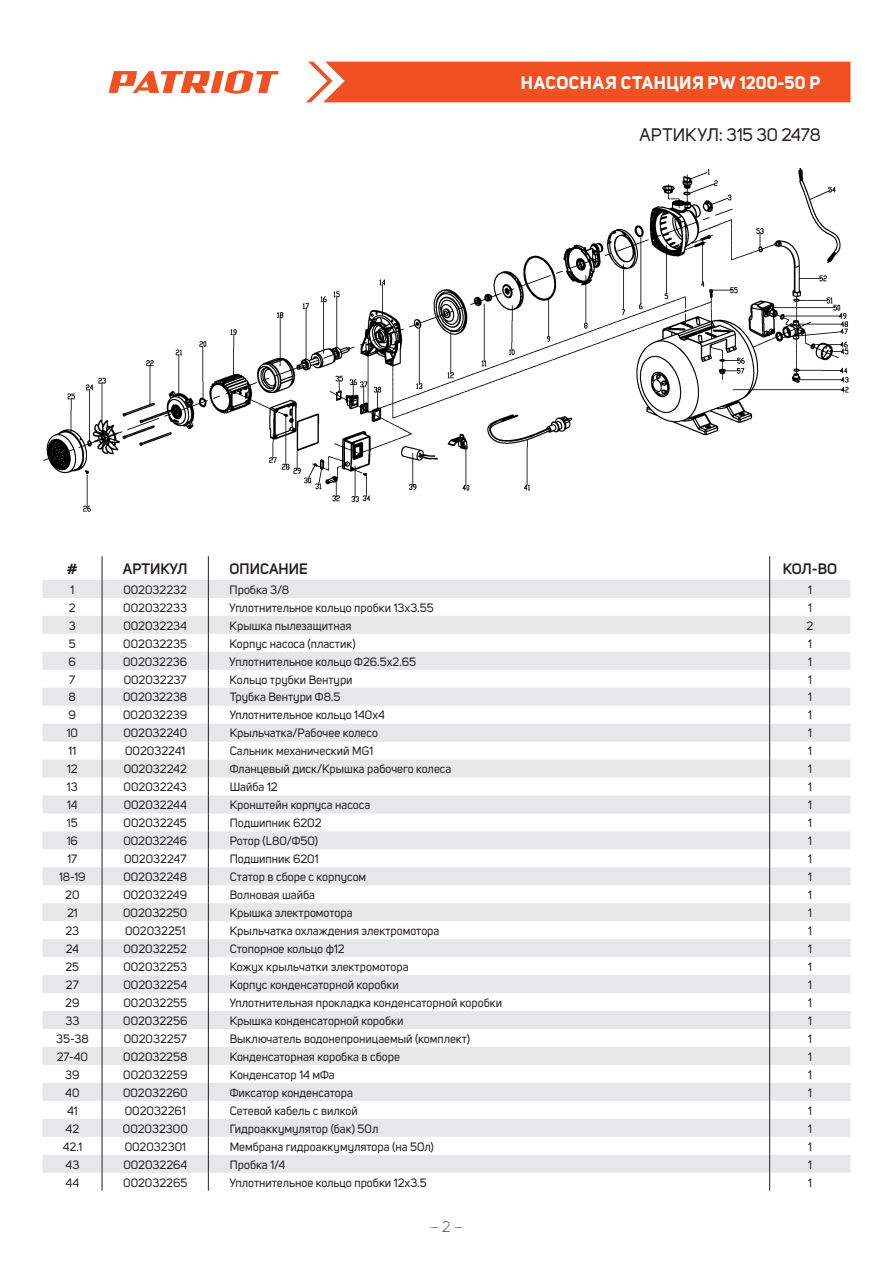
<style>
.page{position:relative;width:893px;height:1263px;background:#fff}
.page>*{position:absolute;margin:0;border:0;box-sizing:border-box;transform-origin:0 0}
.t1{font:700 18px "Uni Sans";letter-spacing:.02em;color:#fff}
.t2{font:18px "Uni Sans";letter-spacing:-.005em;color:#231f20}
.t3{font:600 15px "Uni Sans";color:#231f20}
.t4{font:300 15px "Uni Sans";color:#231f20}
.t5{font:12px "Uni Sans";color:#231f20}
</style>
<div class="page">
<div style="left:306px;top:62px;width:544px;height:40px;background:#f15122"></div>
<svg style="left:109px;top:70px;width:170px;height:24px"></svg>
<svg style="left:43px;top:580px;width:807px;height:593px;fill:#ebebed"></svg>
<svg style="left:102px;top:556px;width:1px;height:635px"></svg>
<svg style="left:208px;top:556px;width:1px;height:635px"></svg>
<svg style="left:769px;top:556px;width:1px;height:635px"></svg>
<img style="left:43px;top:168px;width:806px;height:344px">
<h1 class="t1" style="left:521px;top:72px;width:301px">НАСОСНАЯ СТАНЦИЯ PW 1200-50 P</h1>
<h1 class="t2" style="left:639px;top:124px;width:183px">АРТИКУЛ: 315 30 2478</h1>
<p class="t3" style="left:67px;top:560px;width:12px">#</p>
<p class="t3" style="left:123px;top:560px;width:66px">АРТИКУЛ</p>
<p class="t3" style="left:230px;top:560px;width:80px">ОПИСАНИЕ</p>
<p class="t3" style="left:783px;top:560px;width:56px">КОЛ-ВО</p>
<p class="t5" style="left:70px;top:582px;width:5px">1</p>
<p class="t5" style="left:123px;top:582px;width:65px">002032232</p>
<p class="t5" style="left:230px;top:582px;width:61px">Пробка 3/8</p>
<p class="t5" style="left:808px;top:582px;width:5px">1</p>
<p class="t5" style="left:69px;top:600px;width:8px">2</p>
<p class="t5" style="left:123px;top:600px;width:65px">002032233</p>
<p class="t5" style="left:230px;top:600px;width:206px">Уплотнительное кольцо пробки 13х3.55</p>
<p class="t5" style="left:808px;top:600px;width:5px">1</p>
<p class="t5" style="left:69px;top:618px;width:8px">3</p>
<p class="t5" style="left:123px;top:618px;width:65px">002032234</p>
<p class="t5" style="left:230px;top:618px;width:123px">Крышка пылезащитная</p>
<p class="t5" style="left:807px;top:618px;width:8px">2</p>
<p class="t5" style="left:69px;top:636px;width:8px">5</p>
<p class="t5" style="left:123px;top:636px;width:65px">002032235</p>
<p class="t5" style="left:230px;top:636px;width:128px">Корпус насоса (пластик)</p>
<p class="t5" style="left:808px;top:636px;width:5px">1</p>
<p class="t5" style="left:69px;top:654px;width:9px">6</p>
<p class="t5" style="left:123px;top:654px;width:66px">002032236</p>
<p class="t5" style="left:230px;top:654px;width:188px">Уплотнительное кольцо Ф26.5х2.65</p>
<p class="t5" style="left:808px;top:654px;width:5px">1</p>
<p class="t5" style="left:69px;top:672px;width:8px">7</p>
<p class="t5" style="left:124px;top:672px;width:64px">002032237</p>
<p class="t5" style="left:230px;top:672px;width:125px">Кольцо трубки Вентури</p>
<p class="t5" style="left:808px;top:672px;width:5px">1</p>
<p class="t5" style="left:69px;top:690px;width:9px">8</p>
<p class="t5" style="left:123px;top:690px;width:66px">002032238</p>
<p class="t5" style="left:230px;top:690px;width:112px">Трубка Вентури Ф8.5</p>
<p class="t5" style="left:808px;top:690px;width:5px">1</p>
<p class="t5" style="left:69px;top:708px;width:9px">9</p>
<p class="t5" style="left:123px;top:708px;width:66px">002032239</p>
<p class="t5" style="left:230px;top:708px;width:157px">Уплотнительное кольцо 140х4</p>
<p class="t5" style="left:808px;top:708px;width:5px">1</p>
<p class="t5" style="left:67px;top:726px;width:13px">10</p>
<p class="t5" style="left:123px;top:726px;width:65px">002032240</p>
<p class="t5" style="left:230px;top:726px;width:150px">Крыльчатка/Рабочее колесо</p>
<p class="t5" style="left:808px;top:726px;width:5px">1</p>
<p class="t5" style="left:69px;top:744px;width:9px">11</p>
<p class="t5" style="left:125px;top:744px;width:62px">002032241</p>
<p class="t5" style="left:230px;top:744px;width:145px">Сальник механический MG1</p>
<p class="t5" style="left:808px;top:744px;width:5px">1</p>
<p class="t5" style="left:67px;top:762px;width:12px">12</p>
<p class="t5" style="left:124px;top:762px;width:65px">002032242</p>
<p class="t5" style="left:230px;top:762px;width:223px">Фланцевый диск/Крышка рабочего колеса</p>
<p class="t5" style="left:808px;top:762px;width:5px">1</p>
<p class="t5" style="left:67px;top:780px;width:12px">13</p>
<p class="t5" style="left:124px;top:780px;width:65px">002032243</p>
<p class="t5" style="left:230px;top:780px;width:50px">Шайба 12</p>
<p class="t5" style="left:808px;top:780px;width:5px">1</p>
<p class="t5" style="left:67px;top:798px;width:12px">14</p>
<p class="t5" style="left:124px;top:798px;width:65px">002032244</p>
<p class="t5" style="left:230px;top:798px;width:142px">Кронштейн корпуса насоса</p>
<p class="t5" style="left:808px;top:798px;width:5px">1</p>
<p class="t5" style="left:67px;top:816px;width:12px">15</p>
<p class="t5" style="left:124px;top:816px;width:65px">002032245</p>
<p class="t5" style="left:230px;top:816px;width:93px">Подшипник 6202</p>
<p class="t5" style="left:808px;top:816px;width:5px">1</p>
<p class="t5" style="left:67px;top:834px;width:13px">16</p>
<p class="t5" style="left:123px;top:834px;width:65px">002032246</p>
<p class="t5" style="left:230px;top:834px;width:90px">Ротор (L80/Ф50)</p>
<p class="t5" style="left:808px;top:834px;width:5px">1</p>
<p class="t5" style="left:67px;top:852px;width:11px">17</p>
<p class="t5" style="left:124px;top:852px;width:64px">002032247</p>
<p class="t5" style="left:230px;top:852px;width:90px">Подшипник 6201</p>
<p class="t5" style="left:808px;top:852px;width:5px">1</p>
<p class="t5" style="left:59px;top:870px;width:28px">18-19</p>
<p class="t5" style="left:123px;top:870px;width:65px">002032248</p>
<p class="t5" style="left:230px;top:870px;width:138px">Статор в сборе с корпусом</p>
<p class="t5" style="left:808px;top:870px;width:5px">1</p>
<p class="t5" style="left:65px;top:888px;width:16px">20</p>
<p class="t5" style="left:123px;top:888px;width:65px">002032249</p>
<p class="t5" style="left:230px;top:888px;width:87px">Волновая шайба</p>
<p class="t5" style="left:808px;top:888px;width:5px">1</p>
<p class="t5" style="left:67px;top:906px;width:12px">21</p>
<p class="t5" style="left:123px;top:906px;width:66px">002032250</p>
<p class="t5" style="left:230px;top:906px;width:124px">Крышка электромотора</p>
<p class="t5" style="left:808px;top:906px;width:5px">1</p>
<p class="t5" style="left:65px;top:924px;width:15px">23</p>
<p class="t5" style="left:125px;top:924px;width:62px">002032251</p>
<p class="t5" style="left:230px;top:924px;width:211px">Крыльчатка охлаждения электромотора</p>
<p class="t5" style="left:808px;top:924px;width:5px">1</p>
<p class="t5" style="left:66px;top:942px;width:15px">24</p>
<p class="t5" style="left:123px;top:942px;width:65px">002032252</p>
<p class="t5" style="left:230px;top:942px;width:117px">Стопорное кольцо ф12</p>
<p class="t5" style="left:808px;top:942px;width:5px">1</p>
<p class="t5" style="left:65px;top:960px;width:15px">25</p>
<p class="t5" style="left:123px;top:960px;width:65px">002032253</p>
<p class="t5" style="left:230px;top:960px;width:180px">Кожух крыльчатки электромотора</p>
<p class="t5" style="left:808px;top:960px;width:5px">1</p>
<p class="t5" style="left:66px;top:978px;width:14px">27</p>
<p class="t5" style="left:124px;top:978px;width:65px">002032254</p>
<p class="t5" style="left:230px;top:978px;width:171px">Корпус конденсаторной коробки</p>
<p class="t5" style="left:808px;top:978px;width:5px">1</p>
<p class="t5" style="left:65px;top:996px;width:16px">29</p>
<p class="t5" style="left:123px;top:996px;width:65px">002032255</p>
<p class="t5" style="left:230px;top:996px;width:274px">Уплотнительная прокладка конденсаторной коробки</p>
<p class="t5" style="left:808px;top:996px;width:5px">1</p>
<p class="t5" style="left:65px;top:1014px;width:15px">33</p>
<p class="t5" style="left:123px;top:1014px;width:66px">002032256</p>
<p class="t5" style="left:230px;top:1014px;width:175px">Крышка конденсаторной коробки</p>
<p class="t5" style="left:808px;top:1014px;width:5px">1</p>
<p class="t5" style="left:56px;top:1032px;width:34px">35-38</p>
<p class="t5" style="left:124px;top:1032px;width:64px">002032257</p>
<p class="t5" style="left:230px;top:1032px;width:242px">Выключатель водонепроницаемый (комплект)</p>
<p class="t5" style="left:808px;top:1032px;width:5px">1</p>
<p class="t5" style="left:57px;top:1050px;width:33px">27-40</p>
<p class="t5" style="left:123px;top:1050px;width:66px">002032258</p>
<p class="t5" style="left:230px;top:1050px;width:172px">Конденсаторная коробка в сборе</p>
<p class="t5" style="left:808px;top:1050px;width:5px">1</p>
<p class="t5" style="left:65px;top:1068px;width:16px">39</p>
<p class="t5" style="left:123px;top:1068px;width:66px">002032259</p>
<p class="t5" style="left:230px;top:1068px;width:106px">Конденсатор 14 мФа</p>
<p class="t5" style="left:808px;top:1068px;width:5px">1</p>
<p class="t5" style="left:65px;top:1085px;width:16px">40</p>
<p class="t5" style="left:123px;top:1085px;width:66px">002032260</p>
<p class="t5" style="left:230px;top:1085px;width:125px">Фиксатор конденсатора</p>
<p class="t5" style="left:808px;top:1085px;width:5px">1</p>
<p class="t5" style="left:67px;top:1103px;width:12px">41</p>
<p class="t5" style="left:125px;top:1103px;width:63px">002032261</p>
<p class="t5" style="left:230px;top:1103px;width:129px">Сетевой кабель с вилкой</p>
<p class="t5" style="left:808px;top:1103px;width:5px">1</p>
<p class="t5" style="left:66px;top:1121px;width:15px">42</p>
<p class="t5" style="left:123px;top:1121px;width:66px">002032300</p>
<p class="t5" style="left:230px;top:1121px;width:150px">Гидроаккумулятор (бак) 50л</p>
<p class="t5" style="left:808px;top:1121px;width:5px">1</p>
<p class="t5" style="left:63px;top:1139px;width:21px">42.1</p>
<p class="t5" style="left:125px;top:1139px;width:63px">002032301</p>
<p class="t5" style="left:230px;top:1139px;width:206px">Мембрана гидроаккумулятора (на 50л)</p>
<p class="t5" style="left:808px;top:1139px;width:5px">1</p>
<p class="t5" style="left:66px;top:1157px;width:15px">43</p>
<p class="t5" style="left:123px;top:1157px;width:66px">002032264</p>
<p class="t5" style="left:230px;top:1157px;width:57px">Пробка 1/4</p>
<p class="t5" style="left:808px;top:1157px;width:5px">1</p>
<p class="t5" style="left:66px;top:1175px;width:15px">44</p>
<p class="t5" style="left:123px;top:1175px;width:66px">002032265</p>
<p class="t5" style="left:230px;top:1175px;width:198px">Уплотнительное кольцо пробки 12х3.5</p>
<p class="t5" style="left:808px;top:1175px;width:5px">1</p>
<p class="t4" style="left:430px;top:1218px;width:34px">– 2 –</p>
</div>
